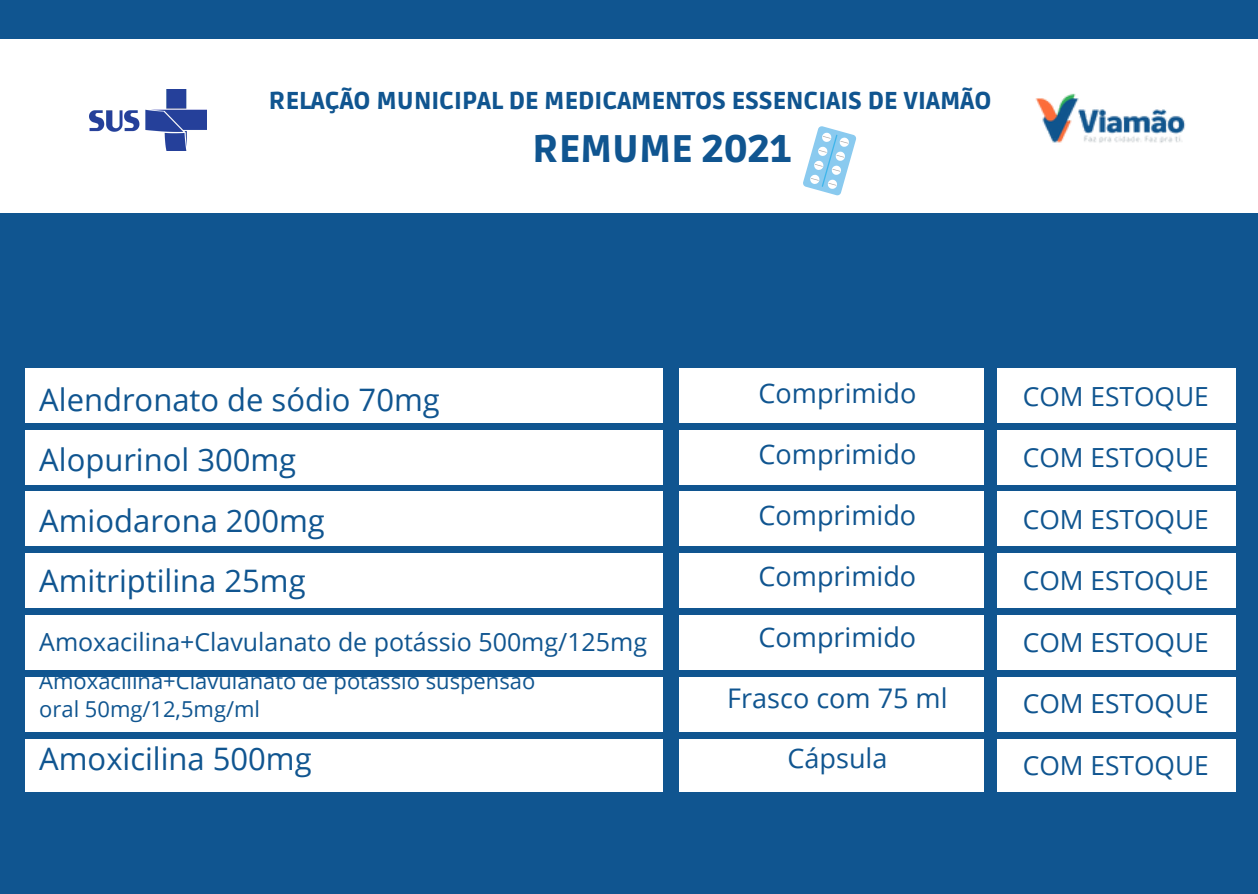
<style>
.page{position:relative;width:1258px;height:894px;background:#fff}
.page>*{position:absolute;margin:0;border:0;box-sizing:border-box;transform-origin:0 0}
.t1{font:900 38.1px "Ruda";color:#105590}
.t2{font:30.9px/60.3px "Open Sans";color:#105590}
.t3{font:27px "Open Sans";color:#105590}
.t4{font:26.4px "Open Sans";color:#105590}
.t5{font:24.9px "Open Sans";color:#105590}
.t6{font:900 24.3px "Ruda";color:#105590}
.t7{font:21.9px/27.6px "Open Sans";color:#105590}
</style>
<div class="page">
<div style="left:0;top:0;width:1258px;height:893px;background:#105590"></div>
<div style="left:0;top:39px;width:1258px;height:174px;background:#fff"></div>
<img style="left:89px;top:89px;width:118px;height:61px">
<img style="left:1035px;top:93px;width:151px;height:50px">
<div style="left:25px;top:368px;width:638px;height:54px;background:#fff"></div>
<div style="left:25px;top:430px;width:638px;height:54px;background:#fff"></div>
<div style="left:25px;top:491px;width:638px;height:55px;background:#fff"></div>
<div style="left:25px;top:553px;width:638px;height:54px;background:#fff"></div>
<div style="left:25px;top:615px;width:638px;height:54px;background:#fff"></div>
<div style="left:25px;top:677px;width:638px;height:54px;background:#fff"></div>
<div style="left:25px;top:738px;width:638px;height:55px;background:#fff"></div>
<div style="left:680px;top:368px;width:304px;height:54px;background:#fff"></div>
<div style="left:680px;top:430px;width:304px;height:54px;background:#fff"></div>
<div style="left:680px;top:491px;width:304px;height:55px;background:#fff"></div>
<div style="left:680px;top:553px;width:304px;height:54px;background:#fff"></div>
<div style="left:680px;top:615px;width:304px;height:54px;background:#fff"></div>
<div style="left:680px;top:677px;width:304px;height:54px;background:#fff"></div>
<div style="left:680px;top:738px;width:304px;height:55px;background:#fff"></div>
<div style="left:997px;top:368px;width:238px;height:54px;background:#fff"></div>
<div style="left:997px;top:430px;width:238px;height:54px;background:#fff"></div>
<div style="left:997px;top:491px;width:238px;height:55px;background:#fff"></div>
<div style="left:997px;top:553px;width:238px;height:54px;background:#fff"></div>
<div style="left:997px;top:615px;width:238px;height:54px;background:#fff"></div>
<div style="left:997px;top:677px;width:238px;height:54px;background:#fff"></div>
<div style="left:997px;top:738px;width:238px;height:55px;background:#fff"></div>
<svg style="left:803px;top:126px;width:53px;height:70px"></svg>
<svg style="left:822px;top:135px;width:15px;height:52px"></svg>
<div style="left:23px;top:792px;width:1217px;height:81px;background:#105590"></div>
<p class="t6" style="left:269px;top:87px;width:724px">RELAÇÃO MUNICIPAL DE MEDICAMENTOS ESSENCIAIS DE VIAMÃO</p>
<p class="t1" style="left:532px;top:127px;width:260px">REMUME 2021</p>
<p class="t2" style="left:39px;top:368px;width:402px">Alendronato de sódio 70mg<br>Alopurinol 300mg<br>Amiodarona 200mg<br>Amitriptilina 25mg</p>
<p class="t5" style="left:39px;top:623px;width:609px">Amoxacilina+Clavulanato de potássio 500mg/125mg</p>
<p class="t7" style="left:39px;top:666px;width:498px">Amoxacilina+Clavulanato de potássio suspensão oral 50mg/12,5mg/ml</p>
<p class="t2" style="left:39px;top:727px;width:274px">Amoxicilina 500mg</p>
<p class="t3" style="left:758px;top:374px;width:159px">Comprimido</p>
<p class="t3" style="left:758px;top:435px;width:159px">Comprimido</p>
<p class="t3" style="left:758px;top:496px;width:159px">Comprimido</p>
<p class="t3" style="left:758px;top:557px;width:159px">Comprimido</p>
<p class="t3" style="left:758px;top:617px;width:159px">Comprimido</p>
<p class="t3" style="left:727px;top:678px;width:222px">Frasco com 75 ml</p>
<p class="t3" style="left:787px;top:739px;width:101px">Cápsula</p>
<p class="t4" style="left:1023px;top:377px;width:188px">COM ESTOQUE</p>
<p class="t4" style="left:1023px;top:439px;width:188px">COM ESTOQUE</p>
<p class="t4" style="left:1023px;top:500px;width:188px">COM ESTOQUE</p>
<p class="t4" style="left:1023px;top:562px;width:188px">COM ESTOQUE</p>
<p class="t4" style="left:1023px;top:623px;width:188px">COM ESTOQUE</p>
<p class="t4" style="left:1023px;top:685px;width:188px">COM ESTOQUE</p>
<p class="t4" style="left:1023px;top:746px;width:188px">COM ESTOQUE</p>
</div>
